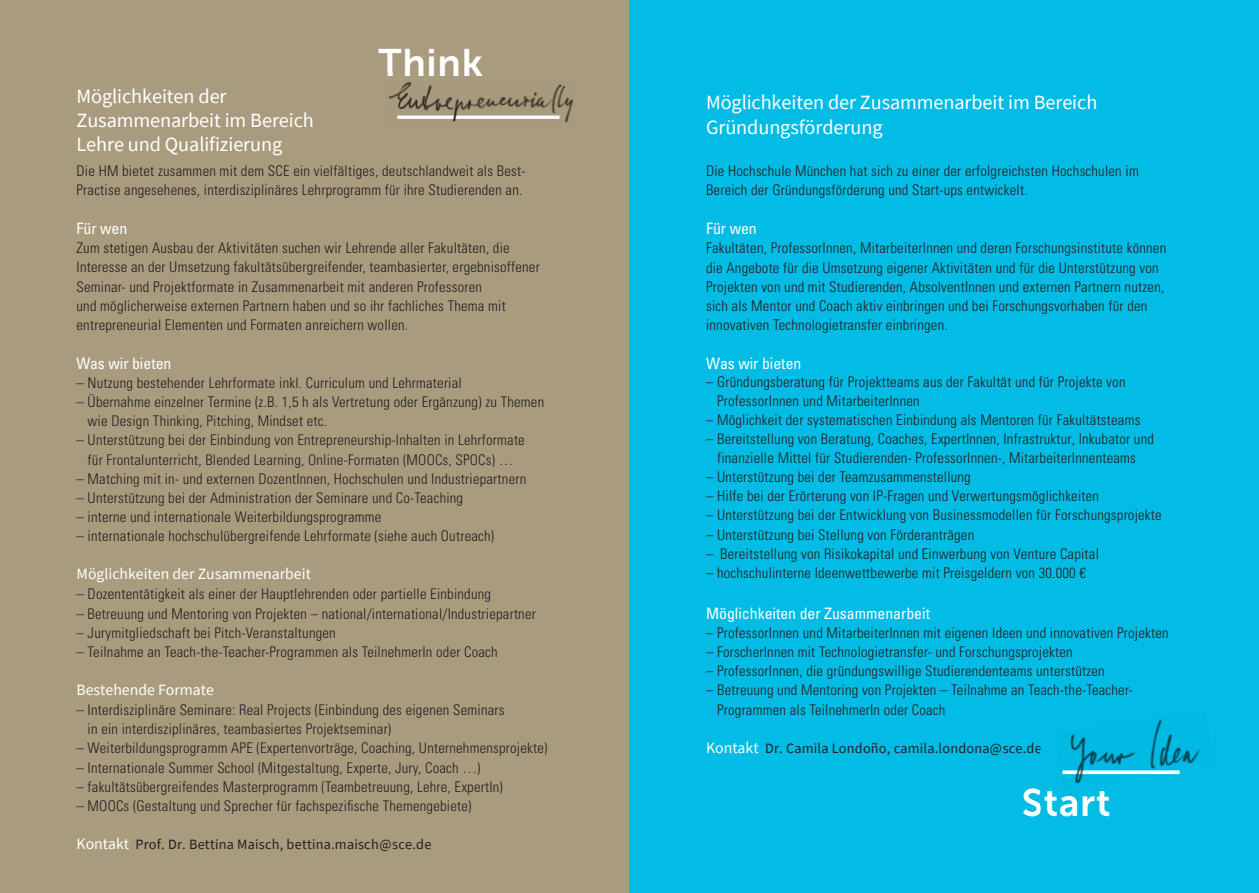
<style>
.page{position:relative;width:1259px;height:893px;background:#fff}
.page>*{position:absolute;margin:0;border:0;box-sizing:border-box;transform-origin:0 0}
.t1{font:38.25px "Museo Sans 700";letter-spacing:.02em;color:#fff}
.HL_2{font:20.25px/24px "Source Sans Pro";letter-spacing:-.005em;color:#fff}
.Copy_HL_NEU{font:condensed 15.75px "Univers LT";color:#fff}
.Copy_HL_NEU-2{font:15.75px "Source Sans Pro";color:#fff}
.HL_2-2{font:condensed 15.75px "Univers LT";color:#fff}
.Copy_NEU{font:300 condensed 14.7px/19.2px "Univers LT";letter-spacing:.015em;color:#231f20}
.HL_2-3{font:300 condensed 14.7px/19.2px "Univers LT";letter-spacing:.015em;color:#231f20}
.Copy_HL_NEU-3{font:14.25px "Source Sans Pro";letter-spacing:.015em;color:#231f20}
.s1{font-size:15.75px;color:#fff}
</style>
<div class="page">
<div style="left:0;top:0;width:629px;height:893px;background:#a99c7e"></div>
<div style="left:629px;top:0;width:630px;height:893px;background:#02bce5"></div>
<img style="left:389px;top:81px;width:185px;height:42px">
<img style="left:1062px;top:719px;width:139px;height:65px">
<p class="t1" style="left:378px;top:41px;width:106px">Think</p>
<p class="HL_2" style="left:77px;top:85px;width:239px">Möglichkeiten der<br>Zusammenarbeit im Bereich<br>Lehre und Qualifizierung</p>
<p class="HL_2" style="left:706px;top:90px;width:393px;line-height:24.9px">Möglichkeiten der Zusammenarbeit im Bereich<br>Gründungsförderung</p>
<p class="HL_2-3" style="left:706px;top:161px;width:434px">Die Hochschule München hat sich zu einer der erfolgreichsten Hochschulen im<br>Bereich der Gründungsförderung und Start-ups entwickelt.</p>
<p class="HL_2-2" style="left:706px;top:218px;width:52px">Für wen</p>
<p class="HL_2-3" style="left:706px;top:239px;width:462px">Fakultäten, ProfessorInnen, MitarbeiterInnen und deren Forschungsinstitute können die Angebote für die Umsetzung eigener Aktivitäten und für die Unterstützung von Projekten von und mit Studierenden, AbsolventInnen und externen Partnern nutzen, sich als Mentor und Coach aktiv einbringen und bei Forschungsvorhaben für den innovativen Technologietransfer einbringen.</p>
<p class="HL_2-2" style="left:706px;top:353px;width:97px">Was wir bieten</p>
<p class="Copy_NEU" style="left:77px;top:161px;width:450px">Die HM bietet zusammen mit dem SCE ein vielfältiges, deutschlandweit als Best-</p>
<p class="Copy_NEU" style="left:77px;top:180px;width:447px">Practise angesehenes, interdisziplinäres Lehrprogramm für ihre Studierenden an.</p>
<p class="Copy_HL_NEU" style="left:77px;top:218px;width:52px">Für wen</p>
<p class="Copy_NEU" style="left:77px;top:238px;width:465px">Zum stetigen Ausbau der Aktivitäten suchen wir Lehrende aller Fakultäten, die Interesse an der Umsetzung fakultätsübergreifender, teambasierter, ergebnisoffener Seminar- und Projektformate in Zusammenarbeit mit anderen Professoren<br>und möglicherweise externen Partnern haben und so ihr fachliches Thema mit entrepreneurial Elementen und Formaten anreichern wollen.</p>
<p class="Copy_HL_NEU" style="left:77px;top:353px;width:96px">Was wir bieten</p>
<p class="Copy_NEU" style="left:77px;top:373px;width:387px">– Nutzung bestehender Lehrformate inkl. Curriculum und Lehrmaterial</p>
<p class="Copy_NEU" style="left:88px;top:392px;width:458px;text-indent:-11px">– Übernahme einzelner Termine (z.B. 1,5 h als Vertretung oder Ergänzung) zu Themen wie Design Thinking, Pitching, Mindset etc.</p>
<p class="Copy_NEU" style="left:77px;top:431px;width:450px;text-align:center">– Unterstützung bei der Einbindung von Entrepreneurship-Inhalten in Lehrformate für Frontalunterricht, Blended Learning, Online-Formaten (MOOCs, SPOCs) …</p>
<p class="Copy_NEU" style="left:77px;top:469px;width:451px">– Matching mit in- und externen DozentInnen, Hochschulen und Industriepartnern</p>
<p class="Copy_NEU" style="left:77px;top:488px;width:388px">– Unterstützung bei der Administration der Seminare und Co-Teaching</p>
<p class="Copy_NEU" style="left:77px;top:507px;width:306px">– interne und internationale Weiterbildungsprogramme</p>
<p class="Copy_NEU" style="left:77px;top:527px;width:419px">– internationale hochschulübergreifende Lehrformate (siehe auch Outreach)</p>
<p class="Copy_HL_NEU-2" style="left:77px;top:564px;width:236px">Möglichkeiten der Zusammenarbeit</p>
<p class="Copy_NEU" style="left:77px;top:585px;width:416px">– Dozententätigkeit als einer der Hauptlehrenden oder partielle Einbindung</p>
<p class="Copy_NEU" style="left:77px;top:604px;width:461px">– Betreuung und Mentoring von Projekten – national/international/Industriepartner</p>
<p class="Copy_NEU" style="left:77px;top:623px;width:261px">– Jurymitgliedschaft bei Pitch-Veranstaltungen</p>
<p class="Copy_NEU" style="left:77px;top:642px;width:423px">– Teilnahme an Teach-the-Teacher-Programmen als TeilnehmerIn oder Coach</p>
<p class="Copy_HL_NEU-2" style="left:77px;top:680px;width:139px">Bestehende Formate</p>
<p class="Copy_NEU" style="left:88px;top:700px;width:418px;text-indent:-11px">– Interdisziplinäre Seminare: Real Projects (Einbindung des eigenen Seminars in ein interdisziplinäres, teambasiertes Projektseminar)</p>
<p class="Copy_NEU" style="left:77px;top:738px;width:472px">– Weiterbildungsprogramm APE (Expertenvorträge, Coaching, Unternehmensprojekte)</p>
<p class="Copy_NEU" style="left:77px;top:758px;width:405px">– Internationale Summer School (Mitgestaltung, Experte, Jury, Coach …)</p>
<p class="Copy_NEU" style="left:77px;top:777px;width:428px">– fakultätsübergreifendes Masterprogramm (Teambetreuung, Lehre, ExpertIn)</p>
<p class="Copy_NEU" style="left:77px;top:796px;width:396px">– MOOCs (Gestaltung und Sprecher für fachspezifische Themengebiete)</p>
<p class="Copy_HL_NEU-3" style="left:77px;top:835px;width:356px"><span class="s1">Kontakt</span> Prof. Dr. Bettina Maisch, bettina.maisch@sce.de</p>
<p class="Copy_NEU" style="left:717px;top:373px;width:410px;text-indent:-11px">– Gründungsberatung für Projektteams aus der Fakultät und für Projekte von<br>ProfessorInnen und MitarbeiterInnen</p>
<p class="Copy_NEU" style="left:706px;top:411px;width:436px">– Möglichkeit der systematischen Einbindung als Mentoren für Fakultätsteams</p>
<p class="Copy_NEU" style="left:706px;top:429px;width:449px;text-align:center">– Bereitstellung von Beratung, Coaches, ExpertInnen, Infrastruktur, Inkubator und finanzielle Mittel für Studierenden- ProfessorInnen-, MitarbeiterInnenteams</p>
<p class="Copy_NEU" style="left:706px;top:467px;width:266px">– Unterstützung bei der Teamzusammenstellung</p>
<p class="Copy_NEU" style="left:706px;top:486px;width:394px">– Hilfe bei der Erörterung von IP-Fragen und Verwertungsmöglichkeiten</p>
<p class="Copy_NEU" style="left:706px;top:506px;width:457px">– Unterstützung bei der Entwicklung von Businessmodellen für Forschungsprojekte</p>
<p class="Copy_NEU" style="left:706px;top:525px;width:270px">– Unterstützung bei Stellung von Förderanträgen</p>
<p class="Copy_NEU" style="left:706px;top:544px;width:394px">– Bereitstellung von Risikokapital und Einwerbung von Venture Capital</p>
<p class="Copy_NEU" style="left:706px;top:563px;width:381px">– hochschulinterne Ideenwettbewerbe mit Preisgeldern von 30.000 €</p>
<p class="Copy_HL_NEU" style="left:706px;top:603px;width:225px">Möglichkeiten der Zusammenarbeit</p>
<p class="Copy_NEU" style="left:706px;top:623px;width:464px">– ProfessorInnen und MitarbeiterInnen mit eigenen Ideen und innovativen Projekten</p>
<p class="Copy_NEU" style="left:706px;top:642px;width:368px">– ForscherInnen mit Technologietransfer- und Forschungsprojekten</p>
<p class="Copy_NEU" style="left:706px;top:661px;width:400px">– ProfessorInnen, die gründungswillige Studierendenteams unterstützen</p>
<p class="Copy_NEU" style="left:717px;top:681px;width:417px;text-indent:-11px">– Betreuung und Mentoring von Projekten – Teilnahme an Teach-the-Teacher-<br>Programmen als TeilnehmerIn oder Coach</p>
<p class="Copy_HL_NEU-3" style="left:706px;top:739px;width:337px"><span class="s1">Kontakt</span> Dr. Camila Londoño, camila.londona@sce.de</p>
<p class="t1" style="left:1022px;top:782px;width:90px">Start</p>
</div>
